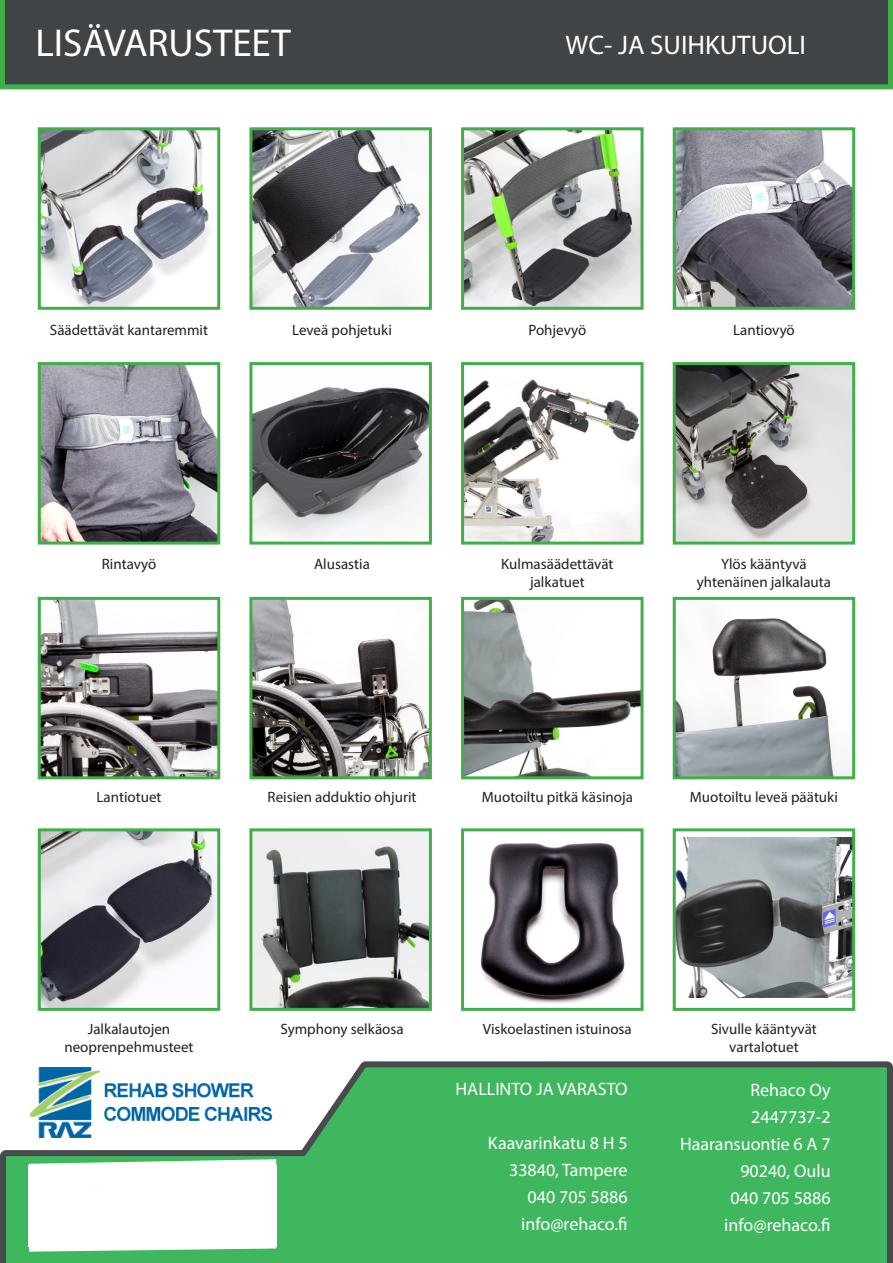
<style>
.page{position:relative;width:893px;height:1263px;background:#fff}
.page>*{position:absolute;margin:0;border:0;box-sizing:border-box;transform-origin:0 0}
.t1{font:39px "Myriad Pro";color:#fff}
.t2{font:27px "Myriad Pro";color:#fff}
.t3{font:18px "Myriad Pro";color:#fff}
.t4{font:15px "Myriad Pro";color:#231f20}
</style>
<div class="page">
<svg style="left:0;top:0;width:893px;height:89px;background:#404b46"></svg>
<svg style="left:0;top:1061px;width:893px;height:202px;background:#5cbb78"></svg>
<img style="left:42px;top:131px;width:168px;height:175px">
<div style="left:38px;top:127px;width:182px;height:183px;border:3px solid #40ae49"></div>
<img style="left:253px;top:131px;width:168px;height:175px">
<div style="left:249px;top:127px;width:183px;height:183px;border:3px solid #40ae49"></div>
<img style="left:465px;top:131px;width:175px;height:175px">
<div style="left:461px;top:127px;width:183px;height:183px;border:3px solid #40ae49"></div>
<img style="left:677px;top:131px;width:174px;height:175px">
<div style="left:673px;top:127px;width:182px;height:183px;border:3px solid #40ae49"></div>
<img style="left:42px;top:366px;width:174px;height:175px">
<div style="left:38px;top:362px;width:182px;height:183px;border:3px solid #40ae49"></div>
<img style="left:42px;top:601px;width:174px;height:174px">
<div style="left:38px;top:597px;width:182px;height:182px;border:3px solid #40ae49"></div>
<img style="left:42px;top:832px;width:174px;height:175px">
<div style="left:38px;top:828px;width:182px;height:183px;border:3px solid #40ae49"></div>
<img style="left:253px;top:387px;width:175px;height:154px">
<div style="left:249px;top:362px;width:183px;height:183px;border:3px solid #40ae49"></div>
<img style="left:253px;top:601px;width:175px;height:174px">
<div style="left:249px;top:597px;width:183px;height:182px;border:3px solid #40ae49"></div>
<img style="left:253px;top:832px;width:175px;height:175px">
<div style="left:249px;top:828px;width:183px;height:183px;border:3px solid #40ae49"></div>
<img style="left:465px;top:379px;width:175px;height:162px">
<div style="left:461px;top:362px;width:183px;height:183px;border:3px solid #40ae49"></div>
<img style="left:677px;top:366px;width:174px;height:175px">
<div style="left:673px;top:362px;width:182px;height:183px;border:3px solid #40ae49"></div>
<img style="left:465px;top:601px;width:175px;height:174px">
<div style="left:461px;top:597px;width:183px;height:182px;border:3px solid #40ae49"></div>
<img style="left:677px;top:618px;width:174px;height:157px">
<div style="left:673px;top:597px;width:182px;height:182px;border:3px solid #40ae49"></div>
<img style="left:480px;top:843px;width:145px;height:161px">
<div style="left:461px;top:828px;width:183px;height:183px;border:3px solid #40ae49"></div>
<img style="left:677px;top:838px;width:174px;height:160px">
<div style="left:673px;top:828px;width:182px;height:183px;border:3px solid #40ae49"></div>
<img style="left:29px;top:1159px;width:247px;height:93px">
<p class="t1" style="left:35px;top:19px;width:257px">LISÄVARUSTEET</p>
<p class="t2" style="left:566px;top:28px;width:242px">WC- JA SUIHKUTUOLI</p>
<p class="t4" style="left:50px;top:320px;width:160px">Säädettävät kantaremmit</p>
<p class="t4" style="left:292px;top:320px;width:101px">Leveä pohjetuki</p>
<p class="t4" style="left:528px;top:320px;width:59px">Pohjevyö</p>
<p class="t4" style="left:733px;top:320px;width:63px">Lantiovyö</p>
<p class="t4" style="left:102px;top:554px;width:56px">Rintavyö</p>
<p class="t4" style="left:314px;top:554px;width:57px">Alusastia</p>
<p class="t4" style="left:501px;top:554px;width:114px">Kulmasäädettävät</p>
<p class="t4" style="left:530px;top:572px;width:56px">jalkatuet</p>
<p class="t4" style="left:721px;top:554px;width:87px">Ylös kääntyvä</p>
<p class="t4" style="left:697px;top:572px;width:136px">yhtenäinen jalkalauta</p>
<p class="t4" style="left:97px;top:788px;width:66px">Lantiotuet</p>
<p class="t4" style="left:268px;top:788px;width:150px">Reisien adduktio ohjurit</p>
<p class="t4" style="left:482px;top:788px;width:153px">Muotoiltu pitkä käsinoja</p>
<p class="t4" style="left:690px;top:788px;width:150px">Muotoiltu leveä päätuki</p>
<p class="t4" style="left:88px;top:1020px;width:84px">Jalkalautojen</p>
<p class="t4" style="left:64px;top:1038px;width:131px">neoprenpehmusteet</p>
<p class="t4" style="left:280px;top:1020px;width:125px">Symphony selkäosa</p>
<p class="t4" style="left:483px;top:1020px;width:150px">Viskoelastinen istuinosa</p>
<p class="t4" style="left:711px;top:1020px;width:107px">Sivulle kääntyvät</p>
<p class="t4" style="left:729px;top:1038px;width:71px">vartalotuet</p>
<p class="t3" style="left:750px;top:1079px;width:82px">Rehaco Oy</p>
<p class="t3" style="left:751px;top:1106px;width:81px">2447737-2</p>
<p class="t3" style="left:680px;top:1133px;width:152px">Haaransuontie 6 A 7</p>
<p class="t3" style="left:740px;top:1160px;width:92px">90240, Oulu</p>
<p class="t3" style="left:731px;top:1187px;width:101px">040 705 5886</p>
<p class="t3" style="left:724px;top:1214px;width:108px">info@rehaco.fi</p>
<p class="t3" style="left:456px;top:1078px;width:173px">HALLINTO JA VARASTO</p>
<p class="t3" style="left:760px;top:1079px;width:82px">Rehaco Oy</p>
<p class="t3" style="left:761px;top:1106px;width:81px">2 4 737-2</p>
<p class="t3" style="left:689px;top:1133px;width:152px">H aransuontie 6 A 7</p>
<p class="t3" style="left:750px;top:1160px;width:92px">90240, Oulu</p>
<p class="t3" style="left:740px;top:1187px;width:101px">040 705 5 86</p>
<p class="t3" style="left:734px;top:1214px;width:108px">info@rehaco.fi</p>
<p class="t3" style="left:488px;top:1132px;width:141px">Kaavarinkatu 8 H 5</p>
<p class="t3" style="left:509px;top:1159px;width:120px">33840, Tampere</p>
<p class="t3" style="left:528px;top:1186px;width:101px">040 705 5886</p>
<p class="t3" style="left:521px;top:1213px;width:108px">info@rehaco.fi</p>
</div>
